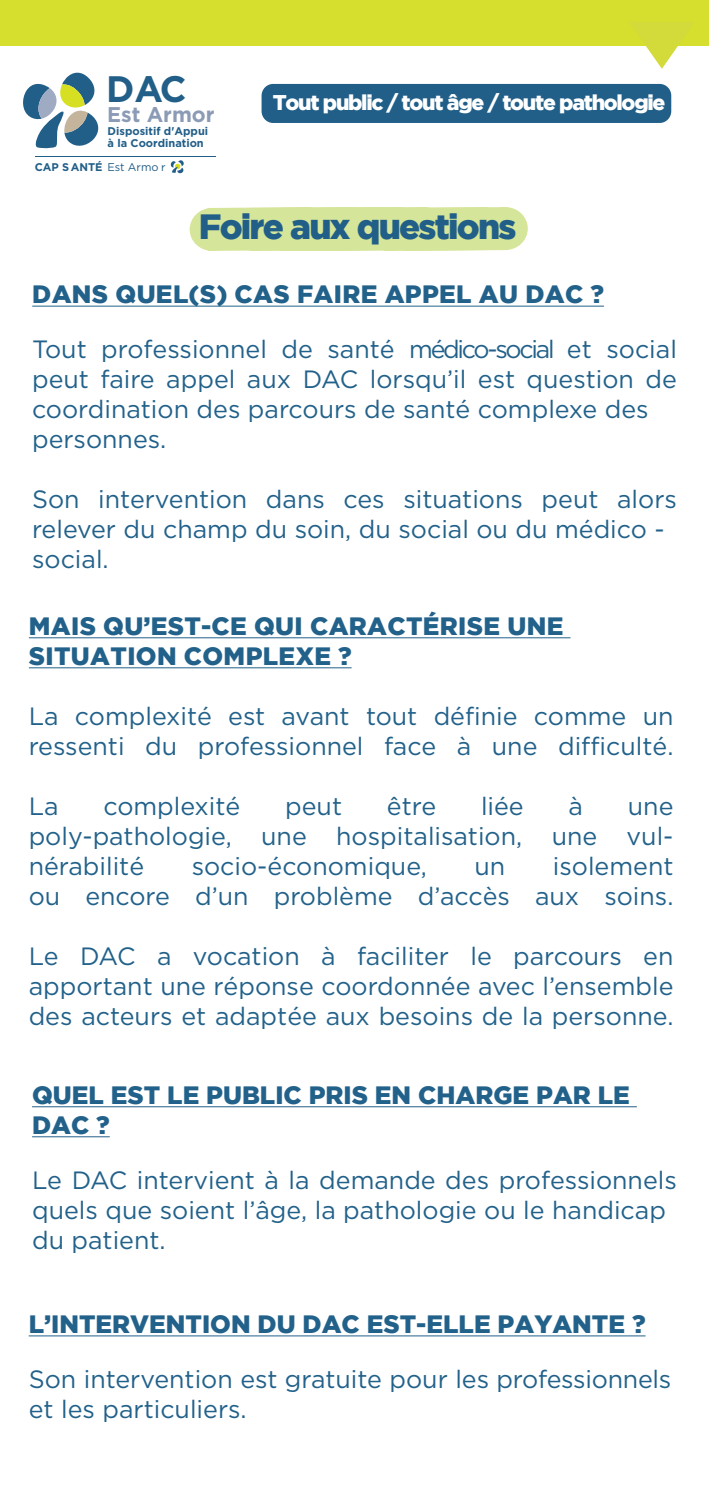
<style>
.page{position:relative;width:709px;height:1489px;background:#fff}
.page>*{position:absolute;margin:0;border:0;box-sizing:border-box;transform-origin:0 0}
.t1{font:700 36.75px "Gotham";color:#215e88}
.t2{font:900 35px "Gotham";letter-spacing:-.05em;color:#215f89}
.t3{font:25px/30px "Gotham";color:#22618a}
.t4{font:900 25px/30px "Gotham";letter-spacing:.015em;color:#22618a}
.t5{font:900 21.25px "Gotham";letter-spacing:-.06em;color:#fff}
.t6{font:700 21.25px "Gotham";color:#8b9bb5}
.t7{font:700 11.25px/11.8px "Gotham";color:#215e88}
.s1{font-weight:400}
</style>
<div class="page">
<hr style="left:0;top:0;width:4px;height:45px;background:#d6df2e">
<div style="left:4px;top:0;width:705px;height:45px;background:#d6df2e"></div>
<svg style="left:629px;top:22px;width:65px;height:47px"></svg>
<svg style="left:23px;top:72px;width:76px;height:76px"></svg>
<hr style="left:35px;top:156px;width:180px;height:1px;background:#215e88">
<svg style="left:170px;top:160px;width:14px;height:13px"></svg>
<hr style="left:32px;top:1106px;width:605px;height:1px;background:#22618a">
<hr style="left:32px;top:1136px;width:78px;height:1px;background:#22618a">
<div style="left:261px;top:84px;width:410px;height:39px;background:#215e88;border-radius:12px"></div>
<hr style="left:32px;top:306px;width:572px;height:1px;background:#22618a">
<hr style="left:29px;top:637px;width:541px;height:1px;background:#22618a">
<hr style="left:29px;top:667px;width:322px;height:1px;background:#22618a">
<hr style="left:29px;top:1335px;width:616px;height:1px;background:#22618a">
<div style="left:189px;top:208px;width:46px;height:43px;background:#d5e599;border-radius:50%"></div>
<div style="left:207px;top:207px;width:294px;height:44px;background:#d5e599"></div>
<div style="left:387px;top:208px;width:45px;height:43px;background:#d5e599;border-radius:50%"></div>
<div style="left:483px;top:207px;width:45px;height:43px;background:#d5e599;border-radius:50%"></div>
<h1 class="t1" style="left:106px;top:65px;width:82px">DAC</h1>
<p class="t6" style="left:107px;top:100px;width:109px">Est Armor</p>
<p class="t7" style="left:35px;top:161px;width:132px">CAP SANTÉ <span class="s1">Est Armo r</span></p>
<p class="t7" style="left:108px;top:125px;width:102px">Dispositif d'Appui à la Coordination</p>
<p class="t5" style="left:273px;top:90px;width:394px">Tout public / tout âge / toute pathologie</p>
<h2 class="t2" style="left:199px;top:206px;width:319px">Foire aux questions</h2>
<p class="t4" style="left:32px;top:278px;width:573px">DANS QUEL(S) CAS FAIRE APPEL AU DAC ?</p>
<p class="t3" style="left:32px;top:334px;width:646px">Tout professionnel de santé médico-social et social peut faire appel aux DAC lorsqu’il est question de coordination des parcours de santé complexe des personnes.</p>
<p class="t3" style="left:32px;top:484px;width:646px">Son intervention dans ces situations peut alors relever du champ du soin, du social ou du médico - social.</p>
<p class="t4" style="left:29px;top:610px;width:536px">MAIS QU’EST-CE QUI CARACTÉRISE UNE<br>SITUATION COMPLEXE ?</p>
<p class="t3" style="left:29px;top:700px;width:646px">La complexité est avant tout définie comme un ressenti du professionnel face à une difficulté.</p>
<p class="t3" style="left:29px;top:790px;width:31px">La</p>
<p class="t3" style="left:103px;top:790px;width:138px">complexité</p>
<p class="t3" style="left:285px;top:790px;width:58px">peut</p>
<p class="t3" style="left:387px;top:790px;width:51px">être</p>
<p class="t3" style="left:481px;top:790px;width:44px">liée</p>
<p class="t3" style="left:568px;top:790px;width:16px">à</p>
<p class="t3" style="left:29px;top:790px;width:646px;text-align:justify;text-indent:599px">une poly-pathologie, une hospitalisation, une vul&shy;nérabilité</p>
<p class="t3" style="left:192px;top:850px;width:237px">socio-économique,</p>
<p class="t3" style="left:474px;top:850px;width:32px">un</p>
<p class="t3" style="left:29px;top:850px;width:646px;text-align:right">isolement<br>ou encore d’un problème d’accès aux soins.</p>
<p class="t3" style="left:29px;top:940px;width:646px;text-align:justify">Le DAC a vocation à faciliter le parcours en apportant une réponse coordonnée avec l’ensemble des acteurs et adaptée aux besoins de la personne.</p>
<p class="t4" style="left:32px;top:1079px;width:599px">QUEL EST LE PUBLIC PRIS EN CHARGE PAR LE<br>DAC ?</p>
<p class="t3" style="left:32px;top:1164px;width:646px">Le DAC intervient à la demande des professionnels quels que soient l’âge, la pathologie ou le handicap du patient.</p>
<p class="t4" style="left:29px;top:1308px;width:618px">L’INTERVENTION DU DAC EST-ELLE PAYANTE ?</p>
<p class="t3" style="left:29px;top:1363px;width:644px">Son intervention est gratuite pour les professionnels et les particuliers.</p>
</div>
